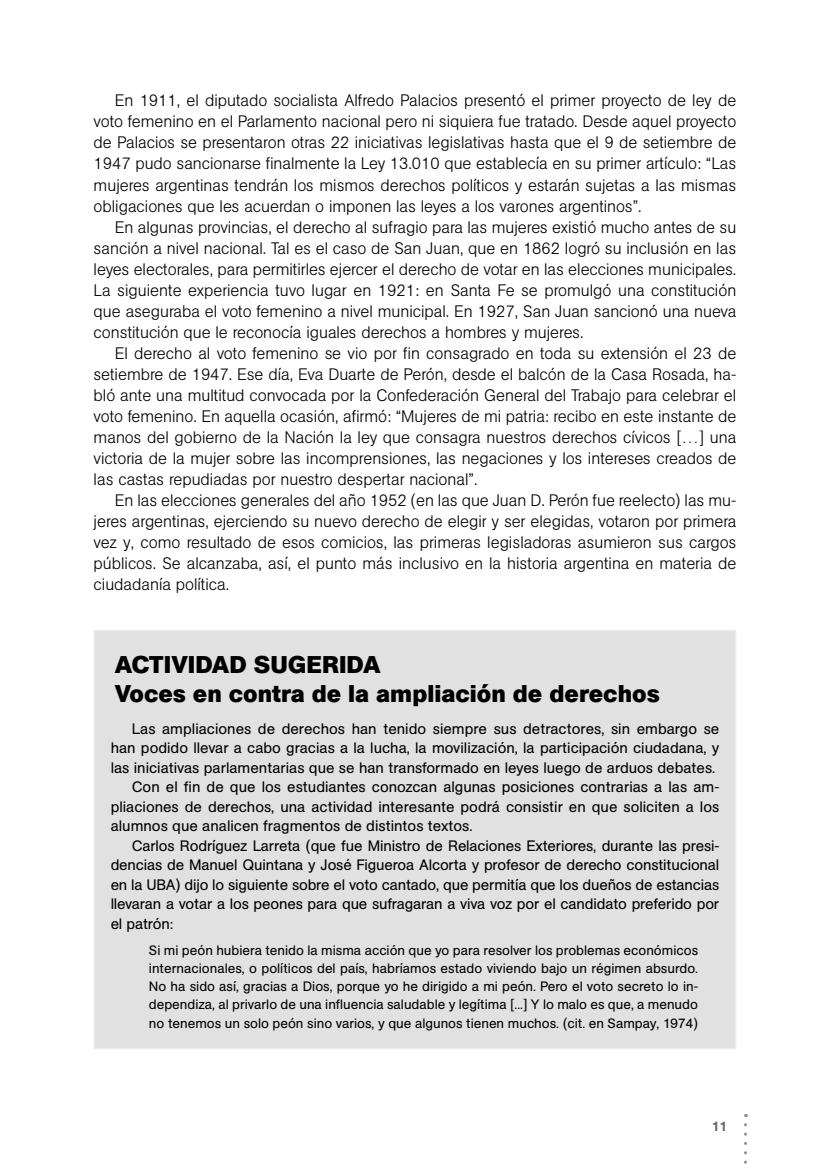
<style>
.page{position:relative;width:830px;height:1170px;background:#fff}
.page>*{position:absolute;margin:0;border:0;box-sizing:border-box;transform-origin:0 0}
.t1{font:700 24px/28.5px "AG Book BQ";color:#000}
.t2{font:300 16.5px/21px "AG Book BQ";color:#000;text-align:justify}
.t3{font:15px "AG Book BQ";color:#000}
.t4{font:13.5px/18px "AG Book BQ";color:#000;text-align:justify}
.t5{font:500 13.5px "AG Book BQ";color:#636466}
</style>
<div class="page">
<svg style="left:744px;top:1124px;width:2px;height:40px"></svg>
<div style="left:94px;top:630px;width:641px;height:418px;background:#e1e1e1"></div>
<p class="t2" style="left:94px;top:90px;width:644px;text-indent:21px">En 1911, el diputado socialista Alfredo Palacios presentó el primer proyecto de ley de voto femenino en el Parlamento nacional pero ni siquiera fue tratado. Desde aquel proyecto de Palacios se presentaron otras 22 iniciativas legislativas hasta que el 9 de setiembre de 1947 pudo sancionarse finalmente la Ley 13.010 que establecía en su primer artículo: “Las mujeres argentinas tendrán los mismos derechos políticos y estarán sujetas a las mismas obligaciones que les acuerdan o imponen las leyes a los varones argentinos”.</p>
<p class="t2" style="left:94px;top:216px;width:644px;text-indent:21px">En algunas provincias, el derecho al sufragio para las mujeres existió mucho antes de su sanción a nivel nacional. Tal es el caso de San Juan, que en 1862 logró su inclusión en las leyes electorales, para permitirles ejercer el derecho de votar en las elecciones municipales.<br>La siguiente experiencia tuvo lugar en 1921: en Santa Fe se promulgó una constitución que aseguraba el voto femenino a nivel municipal. En 1927, San Juan sancionó una nueva constitución que le reconocía iguales derechos a hombres y mujeres.</p>
<p class="t2" style="left:94px;top:342px;width:644px;text-indent:21px">El derecho al voto femenino se vio por fin consagrado en toda su extensión el 23 de setiembre de 1947. Ese día, Eva Duarte de Perón, desde el balcón de la Casa Rosada, ha&shy;bló ante una multitud convocada por la Confederación General del Trabajo para celebrar el voto femenino. En aquella ocasión, afirmó: “Mujeres de mi patria: recibo en este instante de manos del gobierno de la Nación la ley que consagra nuestros derechos cívicos […] una victoria de la mujer sobre las incomprensiones, las negaciones y los intereses creados de las castas repudiadas por nuestro despertar nacional”.</p>
<p class="t2" style="left:94px;top:489px;width:644px;text-indent:21px">En las elecciones generales del año 1952 (en las que Juan D. Perón fue reelecto) las mu&shy;jeres argentinas, ejerciendo su nuevo derecho de elegir y ser elegidas, votaron por primera vez y, como resultado de esos comicios, las primeras legisladoras asumieron sus cargos públicos. Se alcanzaba, así, el punto más inclusivo en la historia argentina en materia de ciudadanía política.</p>
<h1 class="t1" style="left:115px;top:650px;width:546px">ACTIVIDAD SUGERIDA<br>Voces en contra de la ampliación de derechos</h1>
<p class="t3" style="left:132px;top:720px;width:588px">Las ampliaciones de derechos han tenido siempre sus detractores, sin embargo se</p>
<p class="t3" style="left:111px;top:739px;width:610px">han podido llevar a cabo gracias a la lucha, la movilización, la participación ciudadana, y</p>
<p class="t3" style="left:111px;top:759px;width:606px">las iniciativas parlamentarias que se han transformado en leyes luego de arduos debates.</p>
<p class="t3" style="left:132px;top:778px;width:588px">Con el fin de que los estudiantes conozcan algunas posiciones contrarias a las am-</p>
<p class="t3" style="left:111px;top:798px;width:609px">pliaciones de derechos, una actividad interesante podrá consistir en que soliciten a los</p>
<p class="t3" style="left:111px;top:817px;width:363px">alumnos que analicen fragmentos de distintos textos.</p>
<p class="t3" style="left:132px;top:837px;width:588px">Carlos Rodríguez Larreta (que fue Ministro de Relaciones Exteriores, durante las presi-</p>
<p class="t3" style="left:111px;top:856px;width:610px">dencias de Manuel Quintana y José Figueroa Alcorta y profesor de derecho constitucional</p>
<p class="t3" style="left:111px;top:876px;width:610px">en la UBA) dijo lo siguiente sobre el voto cantado, que permitía que los dueños de estancias</p>
<p class="t3" style="left:111px;top:895px;width:609px">llevaran a votar a los peones para que sufragaran a viva voz por el candidato preferido por</p>
<p class="t3" style="left:111px;top:915px;width:64px">el patrón:</p>
<p class="t4" style="left:149px;top:941px;width:550px">Si mi peón hubiera tenido la misma acción que yo para resolver los problemas económicos internacionales, o políticos del país, habríamos estado viviendo bajo un régimen absurdo.<br>No ha sido así, gracias a Dios, porque yo he dirigido a mi peón. Pero el voto secreto lo in&shy;dependiza, al privarlo de una influencia saludable y legítima [...] Y lo malo es que, a menudo no tenemos un solo peón sino varios, y que algunos tienen muchos. (cit. en Sampay, 1974)</p>
<p class="t5" style="left:711px;top:1118px;width:17px">11</p>
</div>
